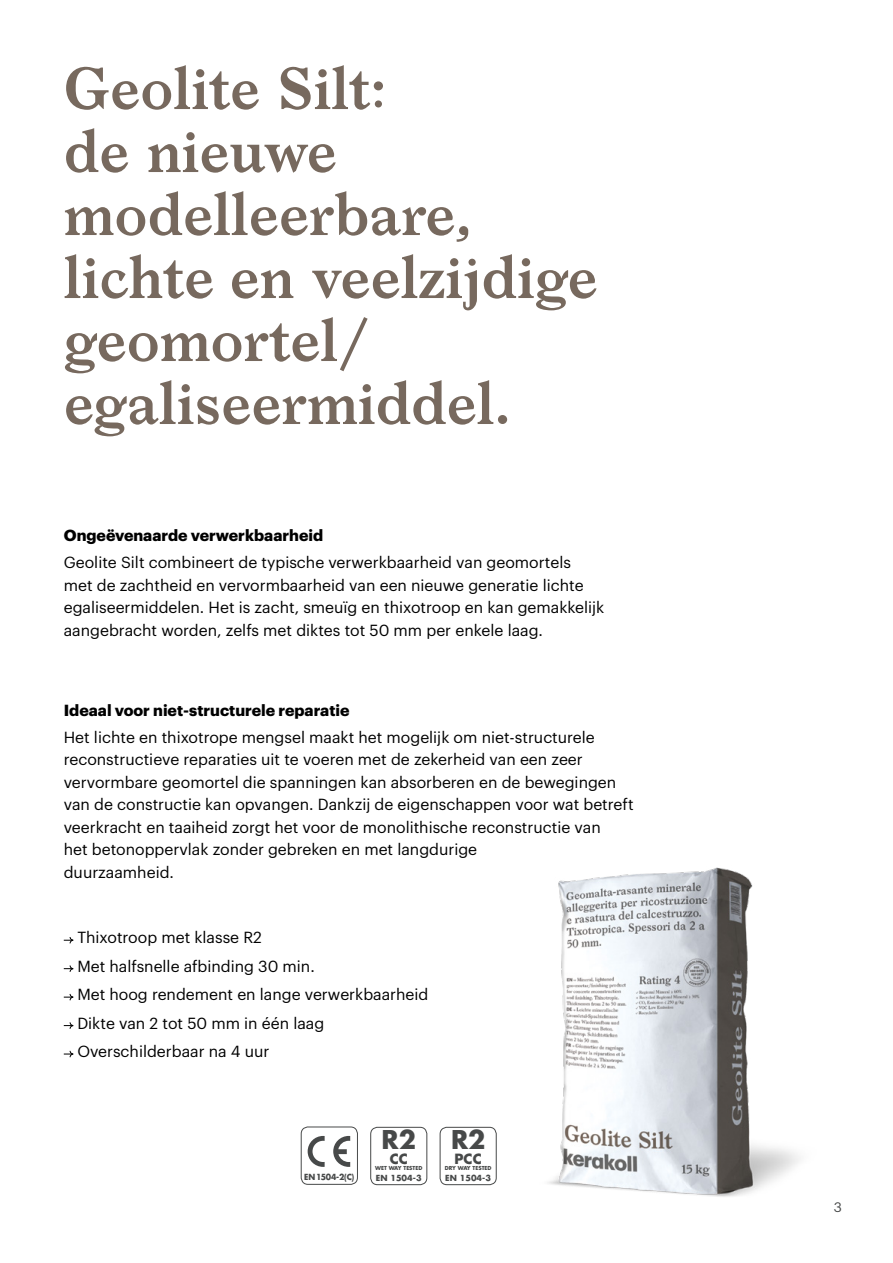
<style>
.page{position:relative;width:893px;height:1263px;background:#fff}
.page>*{position:absolute;margin:0;border:0;box-sizing:border-box;transform-origin:0 0}
.t1{font:600 57px/63px "Larish Neue";color:#77695e}
.t2{font:700 25.2px "Futura Std";color:#474949}
.t3{font:15.75px/22.5px "Graphik";color:#000}
.t4{font:700 15.75px "Graphik";color:#000}
.t5{font:700 13.8px "Futura Std";color:#474949}
.t6{font:13.5px "Graphik";color:#474949}
.t7{font:700 8.25px "Futura Std";letter-spacing:-.03em;color:#474949;scale:.95 1}
.t8{font:700 8.1px "Futura Std";color:#474949}
.t9{font:700 5.4px "Futura Std";color:#474949}
</style>
<div class="page">
<img style="left:548px;top:867px;width:252px;height:330px">
<div style="left:370px;top:1127px;width:57px;height:58px;border:1px solid #474949;border-radius:7px"></div>
<div style="left:440px;top:1127px;width:57px;height:58px;border:1px solid #474949;border-radius:7px"></div>
<svg style="left:64px;top:937px;width:10px;height:7px"></svg>
<svg style="left:64px;top:965px;width:10px;height:7px"></svg>
<svg style="left:64px;top:993px;width:10px;height:8px"></svg>
<svg style="left:64px;top:1022px;width:10px;height:7px"></svg>
<svg style="left:64px;top:1050px;width:10px;height:8px"></svg>
<div style="left:301px;top:1126px;width:57px;height:59px;border:1px solid #474949;border-radius:7px"></div>
<svg style="left:308px;top:1136px;width:17px;height:31px"></svg>
<svg style="left:333px;top:1136px;width:17px;height:31px"></svg>
<h1 class="t1" style="left:64px;top:53px;width:535px">Geolite Silt:<br>de nieuwe modelleerbare, lichte en veelzijdige geomortel/ egaliseermiddel.</h1>
<p class="t4" style="left:64px;top:523px;width:261px">Ongeëvenaarde verwerkbaarheid</p>
<p class="t3" style="left:64px;top:550px;width:542px">Geolite Silt combineert de typische verwerkbaarheid van geomortels<br>met de zachtheid en vervormbaarheid van een nieuwe generatie lichte egaliseermiddelen. Het is zacht, smeuïg en thixotroop en kan gemakkelijk aangebracht worden, zelfs met diktes tot 50 mm per enkele laag.</p>
<p class="t4" style="left:64px;top:698px;width:287px">Ideaal voor niet-structurele reparatie</p>
<p class="t3" style="left:64px;top:724px;width:571px">Het lichte en thixotrope mengsel maakt het mogelijk om niet-structurele reconstructieve reparaties uit te voeren met de zekerheid van een zeer vervormbare geomortel die spanningen kan absorberen en de bewegingen van de constructie kan opvangen. Dankzij de eigenschappen voor wat betreft veerkracht en taaiheid zorgt het voor de monolithische reconstructie van<br>het betonoppervlak zonder gebreken en met langdurige<br>duurzaamheid.</p>
<p class="t3" style="left:77px;top:922px;width:353px;line-height:28.5px">Thixotroop met klasse R2<br>Met halfsnelle afbinding 30 min.<br>Met hoog rendement en lange verwerkbaarheid<br>Dikte van 2 tot 50 mm in één laag<br>Overschilderbaar na 4 uur</p>
<p class="t7" style="left:304px;top:1171px;width:54px">EN 1504-2(C)</p>
<h2 class="t2" style="left:382px;top:1123px;width:36px">R2</h2>
<p class="t9" style="left:375px;top:1165px;width:49px">WET WAY TESTED</p>
<p class="t5" style="left:390px;top:1150px;width:20px">CC</p>
<p class="t8" style="left:376px;top:1172px;width:47px">EN 1504-3</p>
<h2 class="t2" style="left:451px;top:1123px;width:36px">R2</h2>
<p class="t9" style="left:445px;top:1165px;width:48px">DRY WAY TESTED</p>
<p class="t5" style="left:455px;top:1150px;width:29px">PCC</p>
<p class="t8" style="left:445px;top:1172px;width:47px">EN 1504-3</p>
<p class="t6" style="left:834px;top:1197px;width:10px">3</p>
</div>
